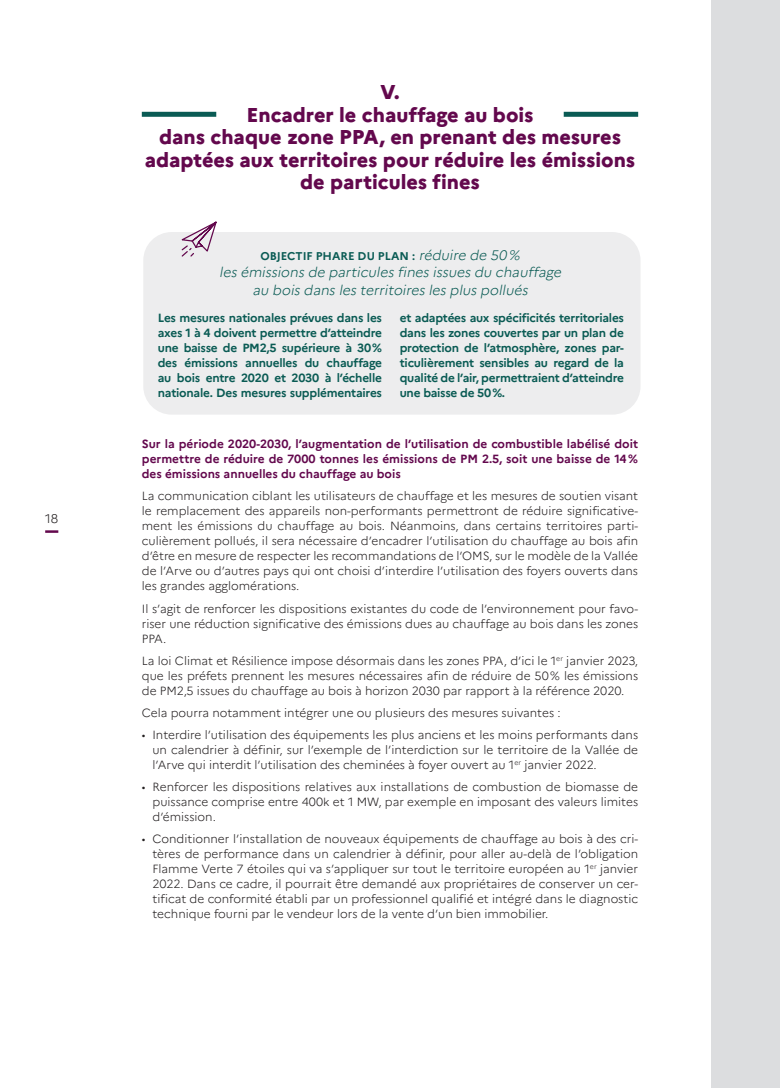
<style>
.page{position:relative;width:780px;height:1088px;background:#fff}
.page>*{position:absolute;margin:0;border:0;box-sizing:border-box;transform-origin:0 0}
.t1{font:800 20px/22.5px "Marianne";color:#63084d;text-align:center}
.t2{font:italic 300 13.75px/17.5px "Marianne";color:#0a5b54;text-align:center}
.t3{font:300 12.5px "Marianne";color:#231f20}
.t4{font:300 11.88px/15px "Marianne";color:#231f20;text-align:justify}
.t5{font:700 11.88px/15px "Marianne";letter-spacing:-.02em;color:#0a5b54;text-align:justify}
.t6{font:700 11.88px/15px "Marianne";color:#63084d;text-align:justify}
.t7{font:700 11.25px "Marianne";color:#0a5b54}
.s1{font-weight:300;font-style:italic;font-size:13.75px}
</style>
<div class="page">
<div style="left:711px;top:0;width:69px;height:1088px;background:#dcdddf"></div>
<svg style="left:45px;top:530px;width:13px;height:3px"></svg>
<div style="left:143px;top:232px;width:497px;height:183px;background:#ededee;border-radius:28px"></div>
<svg style="left:181px;top:221px;width:36px;height:36px"></svg>
<div style="left:142px;top:112px;width:74px;height:5px;background:#0a5b54"></div>
<div style="left:563px;top:112px;width:75px;height:5px;background:#0a5b54"></div>
<p class="t3" style="left:45px;top:511px;width:15px">18</p>
<h1 class="t1" style="left:145px;top:81px;width:492px">V.<br>Encadrer le chauffage au bois<br>dans chaque zone PPA, en prenant des mesures adaptées aux territoires pour réduire les émissions de particules fines</h1>
<p class="t7" style="left:260px;top:249px;width:264px">OBJECTIF PHARE DU PLAN : <span class="s1">réduire de 50%</span></p>
<p class="t2" style="left:219px;top:263px;width:346px">les émissions de particules fines issues du chauffage au bois dans les territoires les plus pollués</p>
<p class="t5" style="left:158px;top:310px;width:226px">Les mesures nationales prévues dans les axes 1 à 4 doivent permettre d’atteindre une baisse de PM2,5 supérieure à 30% des émissions annuelles du chauffage au bois entre 2020 et 2030 à l’échelle nationale. Des mesures supplémentaires</p>
<p class="t5" style="left:400px;top:310px;width:226px">et adaptées aux spécificités territoriales dans les zones couvertes par un plan de protection de l’atmosphère, zones par&shy;ticulièrement sensibles au regard de la qualité de l’air, permettraient d’atteindre une baisse de 50%.</p>
<p class="t6" style="left:142px;top:437px;width:498px">Sur la période 2020-2030, l’augmentation de l’utilisation de combustible labélisé doit permettre de réduire de 7000 tonnes les émissions de PM 2.5, soit une baisse de 14% des émissions annuelles du chauffage au bois</p>
<p class="t4" style="left:142px;top:489px;width:498px">La communication ciblant les utilisateurs de chauffage et les mesures de soutien visant le remplacement des appareils non-performants permettront de réduire significative&shy;ment les émissions du chauffage au bois. Néanmoins, dans certains territoires parti&shy;culièrement pollués, il sera nécessaire d’encadrer l’utilisation du chauffage au bois afin d’être en mesure de respecter les recommandations de l’OMS, sur le modèle de la Vallée de l’Arve ou d’autres pays qui ont choisi d’interdire l’utilisation des foyers ouverts dans les grandes agglomérations.</p>
<p class="t4" style="left:142px;top:601px;width:498px">Il s’agit de renforcer les dispositions existantes du code de l’environnement pour favo&shy;riser une réduction significative des émissions dues au chauffage au bois dans les zones PPA.</p>
<p class="t4" style="left:142px;top:653px;width:498px">La loi Climat et Résilience impose désormais dans les zones PPA, d’ici le 1<sup>er</sup> janvier 2023, que les préfets prennent les mesures nécessaires afin de réduire de 50% les émissions de PM2,5 issues du chauffage au bois à horizon 2030 par rapport à la référence 2020.</p>
<p class="t4" style="left:142px;top:705px;width:420px">Cela pourra notamment intégrer une ou plusieurs des mesures suivantes :</p>
<p class="t4" style="left:152px;top:727px;width:487px;text-indent:-11px">• Interdire l’utilisation des équipements les plus anciens et les moins performants dans un calendrier à définir, sur l’exemple de l’interdiction sur le territoire de la Vallée de l’Arve qui interdit l’utilisation des cheminées à foyer ouvert au 1<sup>er</sup> janvier 2022.</p>
<p class="t4" style="left:152px;top:779px;width:487px;text-indent:-11px">• Renforcer les dispositions relatives aux installations de combustion de biomasse de puissance comprise entre 400k et 1 MW, par exemple en imposant des valeurs limites d’émission.</p>
<p class="t4" style="left:152px;top:831px;width:487px;text-indent:-11px">• Conditionner l’installation de nouveaux équipements de chauffage au bois à des cri&shy;tères de performance dans un calendrier à définir, pour aller au-delà de l’obligation Flamme Verte 7 étoiles qui va s’appliquer sur tout le territoire européen au 1<sup>er</sup> janvier 2022. Dans ce cadre, il pourrait être demandé aux propriétaires de conserver un cer&shy;tificat de conformité établi par un professionnel qualifié et intégré dans le diagnostic technique fourni par le vendeur lors de la vente d’un bien immobilier.</p>
</div>
